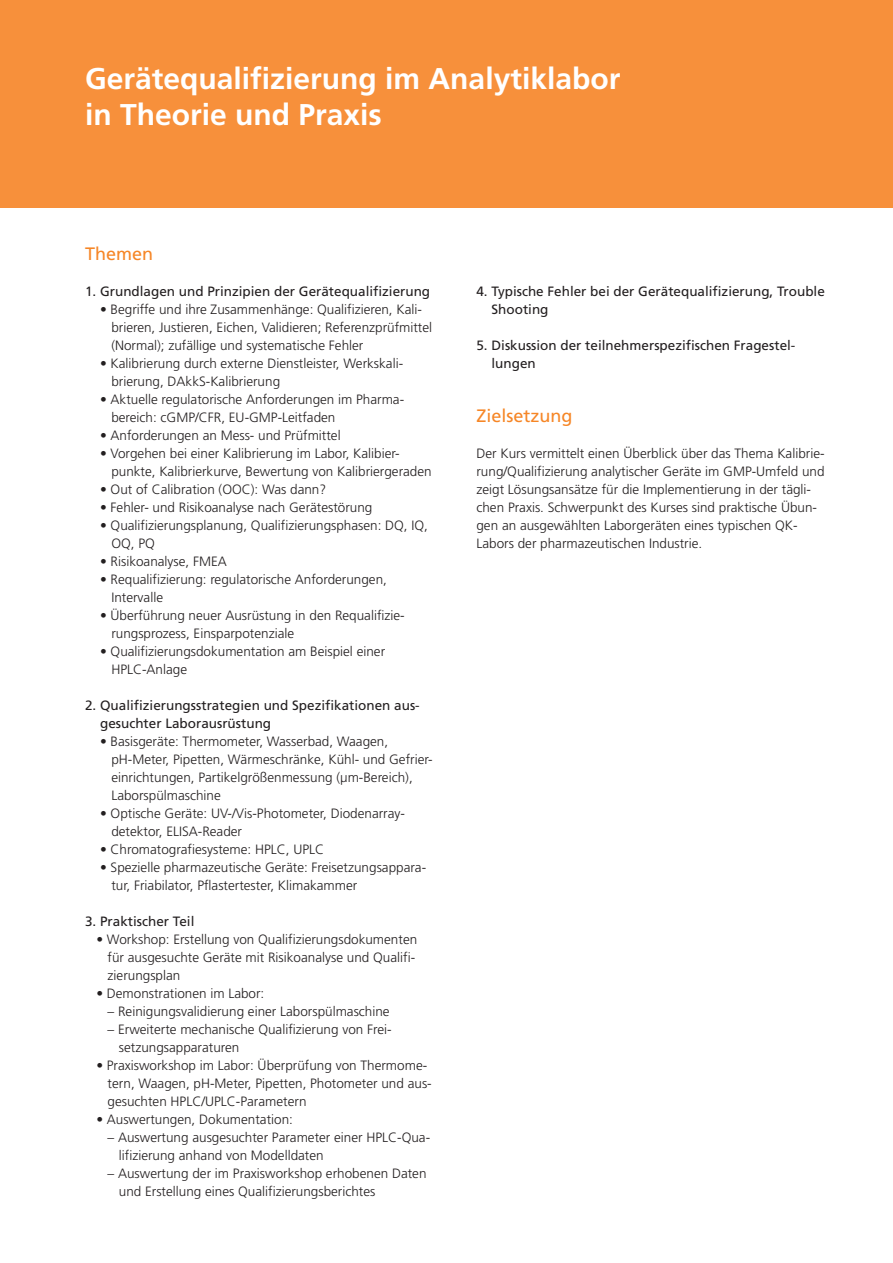
<style>
.page{position:relative;width:893px;height:1263px;background:#fff}
.page>*{position:absolute;margin:0;border:0;box-sizing:border-box;transform-origin:0 0}
.t1{font:700 30px/36px "Frutiger";color:#fff}
.t2{font:18px "Frutiger";color:#f68626}
.t3{font:300 13.5px/18px "Frutiger";color:#231f20}
.t4{font:13.5px/18px "Frutiger";color:#231f20}
</style>
<div class="page">
<div style="left:0;top:0;width:892px;height:207px;background:#f7903b"></div>
<h1 class="t1" style="left:85px;top:62px;width:537px">Gerätequalifizierung im Analytiklabor in Theorie und Praxis</h1>
<h2 class="t2" style="left:85px;top:247px;width:70px">Themen</h2>
<p class="t4" style="left:85px;top:283px;width:346px">1. Grundlagen und Prinzipien der Gerätequalifizierung</p>
<p class="t3" style="left:111px;top:301px;width:322px;text-indent:-11px">• Begriffe und ihre Zusammenhänge: Qualifizieren, Kali&shy;brieren, Justieren, Eichen, Validieren; Referenzprüfmittel (Normal); zufällige und systematische Fehler</p>
<p class="t3" style="left:111px;top:355px;width:293px;text-indent:-11px">• Kalibrierung durch externe Dienstleister, Werkskali&shy;brierung, DAkkS-Kalibrierung</p>
<p class="t3" style="left:111px;top:391px;width:294px;text-indent:-11px">• Aktuelle regulatorische Anforderungen im Pharma&shy;bereich: cGMP/CFR, EU-GMP-Leitfaden</p>
<p class="t3" style="left:100px;top:427px;width:242px">• Anforderungen an Mess- und Prüfmittel</p>
<p class="t3" style="left:111px;top:445px;width:322px;text-indent:-11px">• Vorgehen bei einer Kalibrierung im Labor, Kalibier&shy;punkte, Kalibrierkurve, Bewertung von Kalibriergeraden</p>
<p class="t3" style="left:100px;top:481px;width:227px">• Out of Calibration (OOC): Was dann?</p>
<p class="t3" style="left:100px;top:499px;width:274px">• Fehler- und Risikoanalyse nach Gerätestörung</p>
<p class="t3" style="left:111px;top:517px;width:318px;text-indent:-11px">• Qualifizierungsplanung, Qualifizierungsphasen: DQ, IQ,<br>OQ, PQ</p>
<p class="t3" style="left:100px;top:553px;width:128px">• Risikoanalyse, FMEA</p>
<p class="t3" style="left:111px;top:571px;width:277px;text-indent:-11px">• Requalifizierung: regulatorische Anforderungen,<br>Intervalle</p>
<p class="t3" style="left:111px;top:607px;width:295px;text-indent:-11px">• Überführung neuer Ausrüstung in den Requalifizie&shy;rungsprozess, Einsparpotenziale</p>
<p class="t3" style="left:111px;top:643px;width:275px;text-indent:-11px">• Qualifizierungsdokumentation am Beispiel einer<br>HPLC-Anlage</p>
<p class="t4" style="left:100px;top:697px;width:321px;text-indent:-15px">2. Qualifizierungsstrategien und Spezifikationen aus&shy;gesuchter Laborausrüstung</p>
<p class="t3" style="left:111px;top:733px;width:323px;text-indent:-11px">• Basisgeräte: Thermometer, Wasserbad, Waagen, pH-Meter, Pipetten, Wärmeschränke, Kühl- und Gefrier&shy;einrichtungen, Partikelgrößenmessung (µm-Bereich), Laborspülmaschine</p>
<p class="t3" style="left:111px;top:805px;width:295px;text-indent:-11px">• Optische Geräte: UV-/Vis-Photometer, Diodenarray&shy;detektor, ELISA-Reader</p>
<p class="t3" style="left:100px;top:841px;width:225px">• Chromatografiesysteme: HPLC, UPLC</p>
<p class="t3" style="left:111px;top:859px;width:316px;text-indent:-11px">• Spezielle pharmazeutische Geräte: Freisetzungsappara&shy;tur, Friabilator, Pflastertester, Klimakammer</p>
<p class="t4" style="left:85px;top:913px;width:111px">3. Praktischer Teil</p>
<p class="t3" style="left:108px;top:931px;width:311px;text-indent:-11px">• Workshop: Erstellung von Qualifizierungsdokumenten für ausgesuchte Geräte mit Risikoanalyse und Qualifi&shy;zierungsplan</p>
<p class="t3" style="left:96px;top:985px;width:169px">• Demonstrationen im Labor:</p>
<p class="t3" style="left:108px;top:1003px;width:283px">– Reinigungsvalidierung einer Laborspülmaschine</p>
<p class="t3" style="left:119px;top:1021px;width:274px;text-indent:-11px">– Erweiterte mechanische Qualifizierung von Frei&shy;setzungsapparaturen</p>
<p class="t3" style="left:108px;top:1057px;width:325px;text-indent:-11px">• Praxisworkshop im Labor: Überprüfung von Thermome&shy;tern, Waagen, pH-Meter, Pipetten, Photometer und aus&shy;gesuchten HPLC/UPLC-Parametern</p>
<p class="t3" style="left:96px;top:1111px;width:198px">• Auswertungen, Dokumentation:</p>
<p class="t3" style="left:119px;top:1129px;width:313px;text-indent:-11px">– Auswertung ausgesuchter Parameter einer HPLC-Qua&shy;lifizierung anhand von Modelldaten</p>
<p class="t3" style="left:119px;top:1165px;width:309px;text-indent:-11px">– Auswertung der im Praxisworkshop erhobenen Daten und Erstellung eines Qualifizierungsberichtes</p>
<p class="t4" style="left:491px;top:283px;width:335px;text-indent:-15px">4. Typische Fehler bei der Gerätequalifizierung, Trouble<br>Shooting</p>
<p class="t4" style="left:491px;top:337px;width:305px;text-indent:-15px">5. Diskussion der teilnehmerspezifischen Fragestel&shy;lungen</p>
<h2 class="t2" style="left:476px;top:409px;width:98px">Zielsetzung</h2>
<p class="t3" style="left:476px;top:445px;width:349px">Der Kurs vermittelt einen Überblick über das Thema Kalibrie&shy;rung/Qualifizierung analytischer Geräte im GMP-Umfeld und zeigt Lösungsansätze für die Implementierung in der tägli&shy;chen Praxis. Schwerpunkt des Kurses sind praktische Übun&shy;gen an ausgewählten Laborgeräten eines typischen QK-Labors der pharmazeutischen Industrie.</p>
</div>
